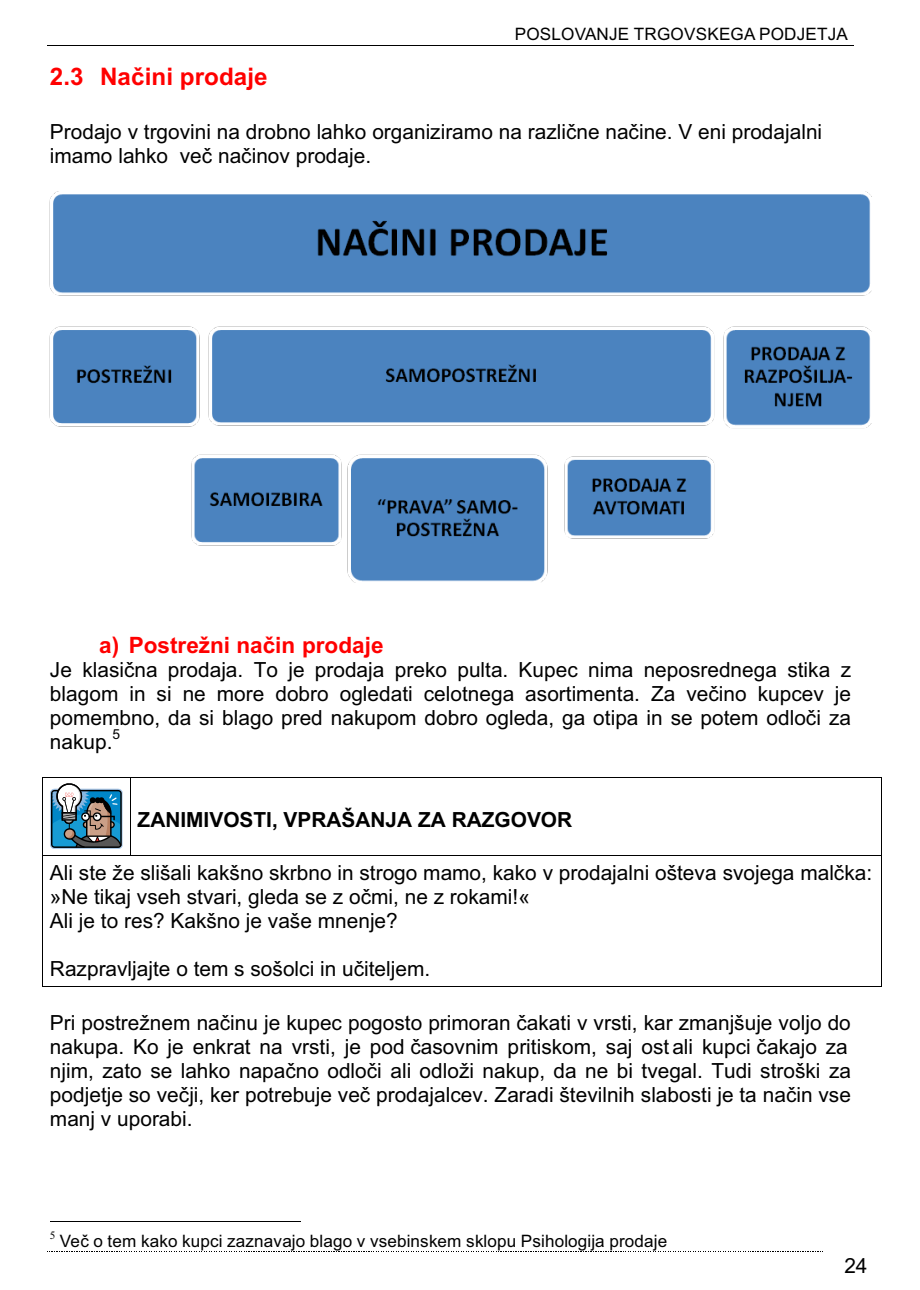
<style>
.page{position:relative;width:920px;height:1290px;background:#fff}
.page>*{position:absolute;margin:0;border:0;box-sizing:border-box;transform-origin:0 0}
.t1{font:700 24.15px "Arial";letter-spacing:.005em;color:#f00}
.t2{font:700 22.5px "Arial";color:#f00}
.t3{font:20.85px/24px "Arial";color:#000}
.t4{font:700 20.85px "Arial";color:#000}
.t5{font:17.1px "Arial";letter-spacing:.01em;color:#000}
.t6{font:13.8px "Arial";color:#000}
.t7{font:11.25px "Times New Roman";color:#000}
</style>
<div class="page">
<hr style="left:47px;top:45px;width:806px;height:1px;background:#000">
<svg style="left:47px;top:1251px;width:776px;height:1px"></svg>
<img style="left:50px;top:191px;width:822px;height:391px">
<svg style="left:50px;top:783px;width:73px;height:66px;background:#618496"></svg>
<hr style="left:43px;top:777px;width:87px;height:1px;background:#000">
<hr style="left:131px;top:777px;width:750px;height:1px;background:#000">
<hr style="left:42px;top:783px;width:1px;height:72px;background:#000">
<hr style="left:130px;top:783px;width:1px;height:72px;background:#000">
<hr style="left:881px;top:783px;width:1px;height:72px;background:#000">
<hr style="left:43px;top:855px;width:87px;height:1px;background:#000">
<hr style="left:131px;top:855px;width:750px;height:1px;background:#000">
<hr style="left:42px;top:861px;width:1px;height:125px;background:#000">
<hr style="left:43px;top:986px;width:838px;height:1px;background:#000">
<hr style="left:881px;top:861px;width:1px;height:125px;background:#000">
<hr style="left:50px;top:1221px;width:250px;height:1px;background:#000">
<p class="t5" style="left:515px;top:27px;width:335px">POSLOVANJE TRGOVSKEGA PODJETJA</p>
<p class="t1" style="left:50px;top:67px;width:219px">2.3 Načini prodaje</p>
<p class="t3" style="left:50px;top:121px;width:774px">Prodajo v trgovini na drobno lahko organiziramo na različne načine. V eni prodajalni imamo lahko več načinov prodaje.</p>
<p class="t2" style="left:99px;top:636px;width:286px">a) Postrežni način prodaje</p>
<p class="t3" style="left:50px;top:660px;width:803px;text-align:justify">Je klasična prodaja. To je prodaja preko pulta. Kupec nima neposrednega stika z blagom in si ne more dobro ogledati celotnega asortimenta. Za večino kupcev je pomembno, da si blago pred nakupom dobro ogleda, ga otipa in se potem odloči za nakup.</p>
<p class="t6" style="left:113px;top:729px;width:9px">5</p>
<p class="t4" style="left:138px;top:812px;width:436px">ZANIMIVOSTI, VPRAŠANJA ZA RAZGOVOR</p>
<p class="t3" style="left:50px;top:863px;width:824px">Ali ste že slišali kakšno skrbno in strogo mamo, kako v prodajalni ošteva svojega malčka: »Ne tikaj vseh stvari, gleda se z očmi, ne z rokami!«<br>Ali je to res? Kakšno je vaše mnenje?</p>
<p class="t3" style="left:50px;top:959px;width:382px">Razpravljajte o tem s sošolci in učiteljem.</p>
<p class="t3" style="left:50px;top:1012px;width:803px">Pri postrežnem načinu je kupec pogosto primoran čakati v vrsti, kar zmanjšuje voljo do nakupa. Ko je enkrat na vrsti, je pod časovnim pritiskom, saj ost ali kupci čakajo za njim, zato se lahko napačno odloči ali odloži nakup, da ne bi tvegal. Tudi stroški za podjetje so večji, ker potrebuje več prodajalcev. Zaradi številnih slabosti je ta način vse manj v uporabi.</p>
<p class="t7" style="left:50px;top:1231px;width:7px">5</p>
<p class="t5" style="left:60px;top:1235px;width:609px">Več o tem kako kupci zaznavajo blago v vsebinskem sklopu Psihologija prodaje</p>
<p class="t3" style="left:844px;top:1255px;width:25px">24</p>
</div>
